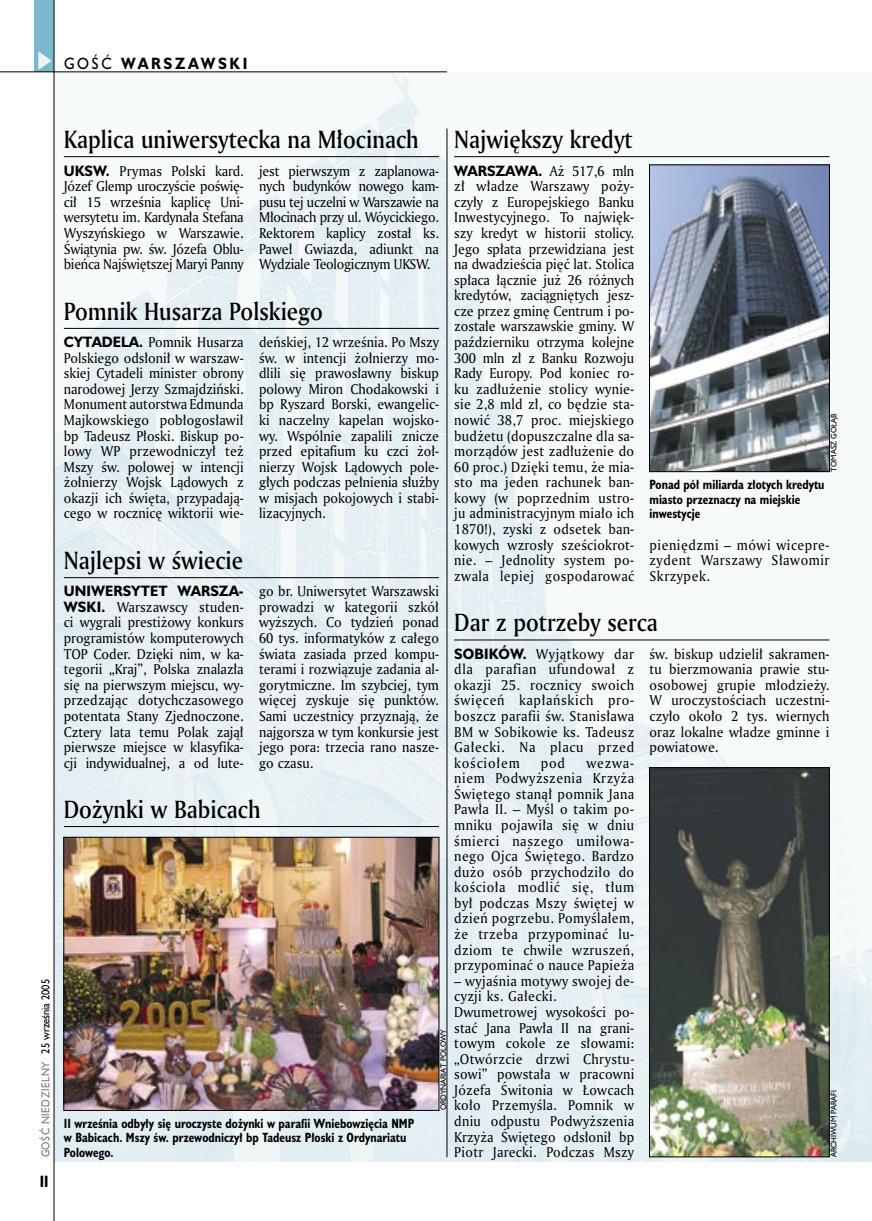
<style>
.page{position:relative;width:872px;height:1221px;background:#fff}
.page>*{position:absolute;margin:0;border:0;box-sizing:border-box;transform-origin:0 0}
._05d_tytyl_Kronika_AmMd_16_pt{font:24px "Amerigo Md PL";color:#000;scale:.9 1}
._15a_temat_lewo{font:700 15px "Humanst 521 PL";letter-spacing:.2em;color:#000;scale:.9 1}
._16_pagina_lewa{font:700 15px "Humanst 521 Cn PL";color:#000;scale:.94 1}
._03_body_bez_akapitu{font:13.8px/15.6px "Amerigo PL";letter-spacing:.01em;color:#000;text-align:justify;scale:.94 1}
._03_body_bez_akapitu-2{font:13.8px/15.6px "Amerigo PL";letter-spacing:.03em;color:#000;scale:.94 1}
._09_podpis_zdjecia_HuCnB{font:700 12.3px/14.4px "Humanst 521 Cn PL";color:#000;scale:.94 1}
._18a_data_lewa_GOSC{font:10.5px "Humanst 521 PL";letter-spacing:.05em;color:#7c7c7c;scale:.9 1}
._18_data_lewa{font:10.5px "Humanst 521 PL";color:#000;scale:.9 1}
._09a_autor_zdjecia_Hu_5_pt{font:7.5px "Humanst 521 PL";color:#000;scale:.94 1}
.s1{font-weight:400}
.s2{font-family:"Humanst 521 PL";font-weight:700}
</style>
<div class="page">
<img style="left:55px;top:73px;width:817px;height:1088px">
<hr style="left:447px;top:129px;width:1px;height:1027px;background:#000">
<div style="left:35px;top:0;width:19px;height:72px;background:#78b9cc"></div>
<svg style="left:38px;top:51px;width:14px;height:19px"></svg>
<hr style="left:54px;top:0;width:1px;height:1220px;background:#000">
<hr style="left:0;top:72px;width:447px;height:1px;background:#000">
<hr style="left:64px;top:156px;width:375px;height:1px;background:#000">
<hr style="left:64px;top:328px;width:375px;height:1px;background:#000">
<hr style="left:454px;top:639px;width:375px;height:1px;background:#000">
<hr style="left:64px;top:577px;width:375px;height:1px;background:#000">
<hr style="left:454px;top:156px;width:375px;height:1px;background:#000">
<img style="left:66px;top:839px;width:371px;height:269px">
<div style="left:64px;top:837px;width:375px;height:273px;border:1px solid #000"></div>
<img style="left:651px;top:167px;width:176px;height:303px">
<div style="left:649px;top:165px;width:180px;height:307px;border:1px solid #000"></div>
<img style="left:651px;top:769px;width:176px;height:385px">
<div style="left:649px;top:767px;width:180px;height:389px;border:1px solid #000"></div>
<hr style="left:64px;top:826px;width:375px;height:1px;background:#000">
<p class="_15a_temat_lewo" style="left:64px;top:53px;width:205px"><span class="s1">GOŚĆ</span> WARSZAWSKI</p>
<p class="_18_data_lewa" style="left:38px;top:1053px;width:84px;rotate:-90deg">25 września 2005</p>
<p class="_18a_data_lewa_GOSC" style="left:38px;top:1157px;width:108px;rotate:-90deg">GOŚĆ NIEDZIELNY</p>
<p class="_16_pagina_lewa" style="left:40px;top:1170px;width:11px">II</p>
<p class="_05d_tytyl_Kronika_AmMd_16_pt" style="left:64px;top:123px;width:396px">Kaplica uniwersytecka na Młocinach</p>
<p class="_03_body_bez_akapitu" style="left:64px;top:162px;width:193px"><span class="s2">UKSW.</span> Prymas Polski kard.<br>Józef Glemp uroczyście poświę&shy;cił 15 września kaplicę Uni&shy;wersytetu im. Kardynała Stefana Wyszyńskiego w Warszawie.<br>Świątynia pw. św. Józefa Oblu&shy;bieńca Najświętszej Maryi Panny</p>
<p class="_03_body_bez_akapitu" style="left:259px;top:162px;width:193px">jest pierwszym z zaplanowa&shy;nych budynków nowego kam&shy;pusu tej uczelni w Warszawie na Młocinach przy ul. Wóycickiego.<br>Rektorem kaplicy został ks.<br>Paweł Gwiazda, adiunkt na Wydziale Teologicznym UKSW.</p>
<p class="_05d_tytyl_Kronika_AmMd_16_pt" style="left:64px;top:295px;width:289px">Pomnik Husarza Polskiego</p>
<p class="_03_body_bez_akapitu" style="left:64px;top:334px;width:193px"><span class="s2">CYTADELA.</span> Pomnik Husarza Polskiego odsłonił w warszaw&shy;skiej Cytadeli minister obrony narodowej Jerzy Szmajdziński.<br>Monument autorstwa Edmunda Majkowskiego pobłogosławił bp Tadeusz Płoski. Biskup po&shy;lowy WP przewodniczył też Mszy św. polowej w intencji żołnierzy Wojsk Lądowych z okazji ich święta, przypadają&shy;cego w rocznicę wiktorii wie-</p>
<p class="_03_body_bez_akapitu" style="left:259px;top:334px;width:193px">deńskiej, 12 września. Po Mszy św. w intencji żołnierzy mo&shy;dlili się prawosławny biskup polowy Miron Chodakowski i bp Ryszard Borski, ewangelic&shy;ki naczelny kapelan wojsko&shy;wy. Wspólnie zapalili znicze przed epitafium ku czci żoł&shy;nierzy Wojsk Lądowych pole&shy;głych podczas pełnienia służby w misjach pokojowych i stabi&shy;lizacyjnych.</p>
<p class="_05d_tytyl_Kronika_AmMd_16_pt" style="left:454px;top:123px;width:200px">Największy kredyt</p>
<p class="_03_body_bez_akapitu" style="left:454px;top:162px;width:193px"><span class="s2">WARSZAWA.</span> Aż 517,6 mln zł władze Warszawy poży&shy;czyły z Europejskiego Banku Inwestycyjnego. To najwięk&shy;szy kredyt w historii stolicy.<br>Jego spłata przewidziana jest na dwadzieścia pięć lat. Stolica spłaca łącznie już 26 różnych kredytów, zaciągniętych jesz&shy;cze przez gminę Centrum i po&shy;zostałe warszawskie gminy. W październiku otrzyma kolejne 300 mln zł z Banku Rozwoju Rady Europy. Pod koniec ro&shy;ku zadłużenie stolicy wynie&shy;sie 2,8 mld zł, co będzie sta&shy;nowić 38,7 proc. miejskiego budżetu (dopuszczalne dla sa&shy;morządów jest zadłużenie do 60 proc.) Dzięki temu, że mia&shy;sto ma jeden rachunek ban&shy;kowy (w poprzednim ustro&shy;ju administracyjnym miało ich 1870!), zyski z odsetek ban&shy;kowych wzrosły sześciokrot&shy;nie. – Jednolity system po&shy;zwala lepiej gospodarować</p>
<p class="_09a_autor_zdjecia_Hu_5_pt" style="left:828px;top:471px;width:63px;rotate:-90deg">TOMASZ GOŁĄB</p>
<p class="_09_podpis_zdjecia_HuCnB" style="left:649px;top:477px;width:188px">Ponad pół miliarda złotych kredytu miasto przeznaczy na miejskie inwestycje</p>
<p class="_03_body_bez_akapitu" style="left:649px;top:536px;width:193px">pieniędzmi – mówi wicepre&shy;zydent Warszawy Sławomir Skrzypek.</p>
<p class="_05d_tytyl_Kronika_AmMd_16_pt" style="left:64px;top:544px;width:201px">Najlepsi w świecie</p>
<p class="_03_body_bez_akapitu" style="left:64px;top:583px;width:193px"><span class="s2">UNIWERSYTET WARSZA-WSKI.</span> Warszawscy studen&shy;ci wygrali prestiżowy konkurs programistów komputerowych TOP Coder. Dzięki nim, w ka&shy;tegorii „Kraj”, Polska znalazła się na pierwszym miejscu, wy&shy;przedzając dotychczasowego potentata Stany Zjednoczone.<br>Cztery lata temu Polak zajął pierwsze miejsce w klasyfika&shy;cji indywidualnej, a od lute-</p>
<p class="_03_body_bez_akapitu" style="left:259px;top:583px;width:193px">go br. Uniwersytet Warszawski prowadzi w kategorii szkół wyższych. Co tydzień ponad 60 tys. informatyków z całego świata zasiada przed kompu&shy;terami i rozwiązuje zadania al&shy;gorytmiczne. Im szybciej, tym więcej zyskuje się punktów.<br>Sami uczestnicy przyznają, że najgorsza w tym konkursie jest jego pora: trzecia rano nasze&shy;go czasu.</p>
<p class="_05d_tytyl_Kronika_AmMd_16_pt" style="left:454px;top:606px;width:228px">Dar z potrzeby serca</p>
<p class="_03_body_bez_akapitu" style="left:454px;top:645px;width:193px"><span class="s2">SOBIKÓW.</span> Wyjątkowy dar dla parafian ufundował z okazji 25. rocznicy swoich święceń kapłańskich pro&shy;boszcz parafii św. Stanisława BM w Sobikowie ks. Tadeusz Gałecki. Na placu przed kościołem</p>
<p class="_03_body_bez_akapitu" style="left:649px;top:645px;width:193px">św. biskup udzielił sakramen&shy;tu bierzmowania prawie stu&shy;osobowej grupie młodzieży.<br>W uroczystościach uczestni&shy;czyło około 2 tys. wiernych oraz lokalne władze gminne i powiatowe.</p>
<p class="_03_body_bez_akapitu" style="left:541px;top:754px;width:27px">pod</p>
<p class="_03_body_bez_akapitu" style="left:454px;top:754px;width:193px;text-indent:132px">wezwa&shy;niem Podwyższenia Krzyża Świętego stanął pomnik Jana Pawła II. – Myśl o takim po&shy;mniku pojawiła się w dniu śmierci naszego umiłowa&shy;nego Ojca Świętego. Bardzo dużo osób przychodziło do kościoła modlić się, tłum był podczas Mszy świętej w dzień pogrzebu. Pomyślałem, że trzeba przypominać lu&shy;dziom te chwile wzruszeń, przypominać o nauce Papieża</p>
<p class="_03_body_bez_akapitu-2" style="left:454px;top:972px;width:193px">– wyjaśnia motywy swojej de&shy;cyzji ks. Gałecki.</p>
<p class="_03_body_bez_akapitu" style="left:454px;top:1003px;width:193px">Dwumetrowej wysokości po&shy;stać Jana Pawła II na grani&shy;towym cokole ze słowami: „Otwórzcie drzwi Chrystu&shy;sowi” powstała w pracowni Józefa Świtonia w Łowcach koło Przemyśla. Pomnik w dniu odpustu Podwyższenia Krzyża Świętego odsłonił bp Piotr Jarecki. Podczas Mszy</p>
<p class="_05d_tytyl_Kronika_AmMd_16_pt" style="left:64px;top:792px;width:220px">Dożynki w Babicach</p>
<p class="_09a_autor_zdjecia_Hu_5_pt" style="left:438px;top:1110px;width:88px;rotate:-90deg">ORDYNARIAT POLOWY</p>
<p class="_09a_autor_zdjecia_Hu_5_pt" style="left:828px;top:1156px;width:73px;rotate:-90deg">ARCHIWUM PARAFI</p>
<p class="_09_podpis_zdjecia_HuCnB" style="left:64px;top:1115px;width:374px">11 września odbyły się uroczyste dożynki w parafii Wniebowzięcia NMP w Babicach. Mszy św. przewodniczył bp Tadeusz Płoski z Ordynariatu<br>Polowego.</p>
</div>
